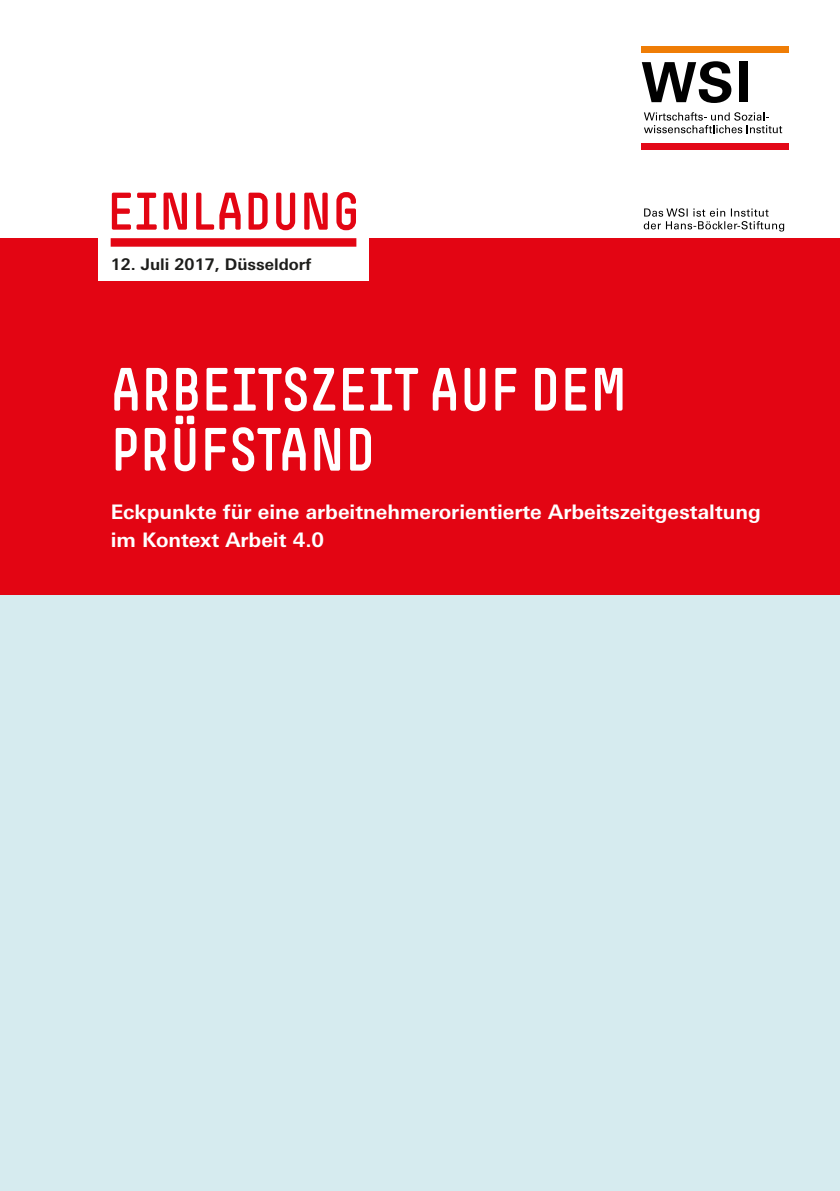
<style>
.page{position:relative;width:840px;height:1191px;background:#fff}
.page>*{position:absolute;margin:0;border:0;box-sizing:border-box;transform-origin:0 0}
.t1{font:60px "Simple HBS";color:#fff;scale:.95 1}
.t2{font:52px "Simple HBS";color:#e30513}
.t3{font:700 20px/28.8px "Univers Next Pro";color:#fff}
.t4{font:700 16px "Univers Next Pro";color:#1d1d1b}
</style>
<div class="page">
<div style="left:0;top:238px;width:839px;height:357px;background:#e30513"></div>
<div style="left:98px;top:232px;width:270px;height:49px;background:#fff"></div>
<div style="left:111px;top:238px;width:245px;height:9px;background:#e30513"></div>
<div style="left:0;top:595px;width:839px;height:596px;background:#d6ebef"></div>
<div style="left:641px;top:46px;width:147px;height:6px;background:#ef7d06"></div>
<div style="left:641px;top:143px;width:147px;height:6px;background:#e30918"></div>
<svg style="left:644px;top:112px;width:137px;height:21px"></svg>
<svg style="left:641px;top:61px;width:90px;height:42px"></svg>
<div style="left:738px;top:62px;width:9px;height:40px;background:#000"></div>
<svg style="left:643px;top:208px;width:140px;height:23px"></svg>
<h2 class="t2" style="left:107px;top:182px;width:254px">EINLADUNG</h2>
<p class="t4" style="left:111px;top:254px;width:202px">12. Juli 2017, Düsseldorf</p>
<p class="t1" style="left:111px;top:356px;width:545px">ARBEITSZEIT AUF DEM</p>
<p class="t1" style="left:111px;top:416px;width:280px">PRÜFSTAND</p>
<p class="t3" style="left:111px;top:497px;width:651px">Eckpunkte für eine arbeitnehmerorientierte Arbeitszeitgestaltung im Kontext Arbeit 4.0</p>
</div>
